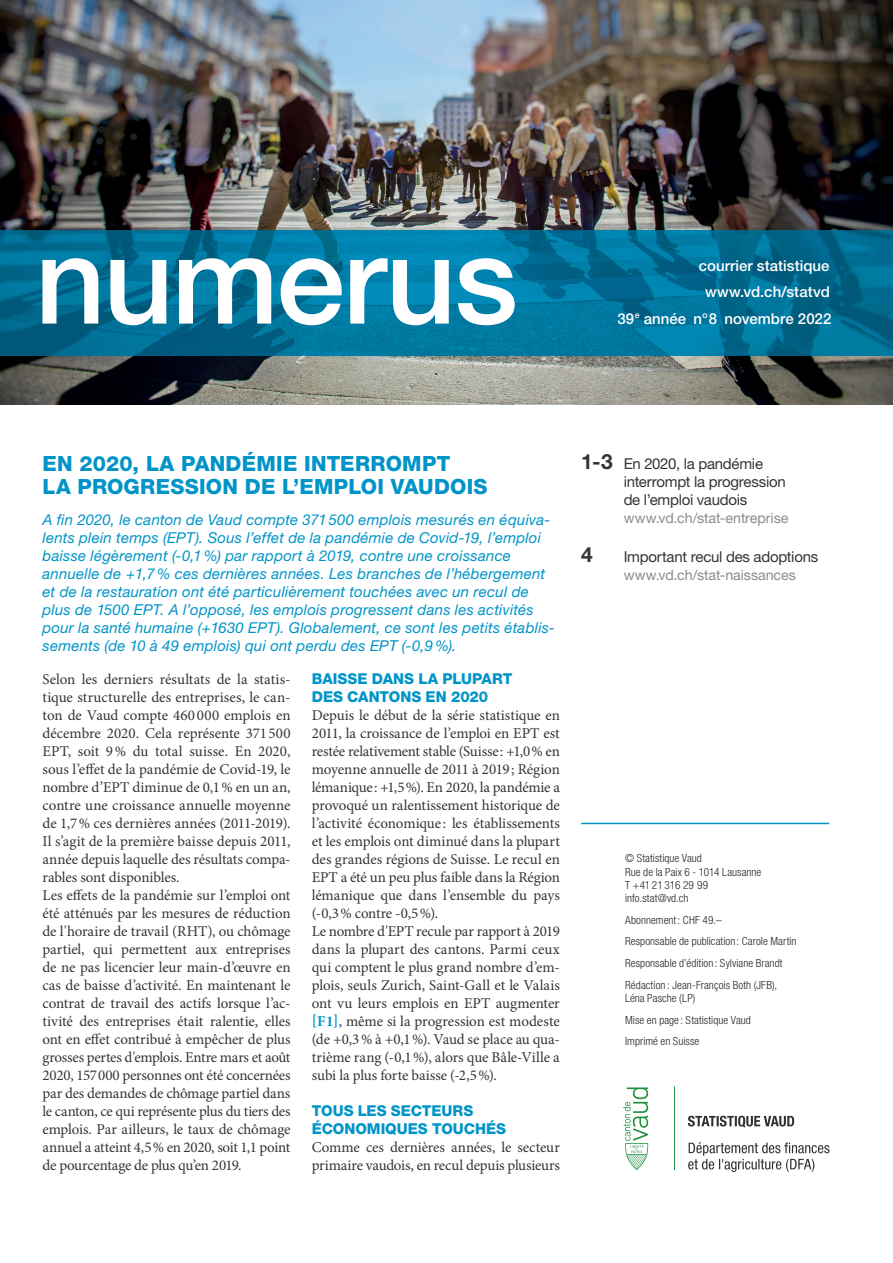
<style>
.page{position:relative;width:893px;height:1263px;background:#fff}
.page>*{position:absolute;margin:0;border:0;box-sizing:border-box;transform-origin:0 0}
.t1{font:500 123px "Helvetica Neue LT Pro";letter-spacing:-.015em;color:#fff}
.t2{font:800 21px/22.5px "Helvetica Neue LT Pro";letter-spacing:.01em;color:#0094c8}
.t3{font:700 21px "Helvetica Neue LT Pro";color:#363536}
.t4{font:15px/18px "Minion Pro";letter-spacing:-.01em;color:#363536}
.t5{font:italic 15px/18px "Helvetica Neue LT Pro";letter-spacing:.015em;color:#0094c8}
.t6{font:15px/18px "Helvetica Neue LT Pro";letter-spacing:-.02em;color:#363536}
.t7{font:800 15px/18px "Helvetica Neue LT Pro";letter-spacing:-.005em;color:#0094c8}
.t8{font:500 15px/26.5px "Helvetica Neue LT Pro";color:#fff;text-align:right}
.t9{font:14.25px "Helvetica Neue LT Pro";letter-spacing:-.005em;color:#8a8c8f}
.t10{font:300 condensed 11.25px/21.8px "Helvetica Neue LT Pro";letter-spacing:.005em;color:#282526}
.s1{font-weight:700;color:#0094c8}
.s2{font-weight:700;font-size:21px}
</style>
<div class="page">
<img style="left:0;top:0;width:893px;height:405px">
<svg style="left:0;top:230px;width:893px;height:126px;background:#007299"></svg>
<svg style="left:623px;top:1087px;width:25px;height:83px"></svg>
<svg style="left:674px;top:1086px;width:1px;height:84px"></svg>
<svg style="left:688px;top:1142px;width:141px;height:30px"></svg>
<svg style="left:688px;top:1116px;width:106px;height:11px"></svg>
<hr style="left:581px;top:823px;width:248px;height:1px;background:#0094c8">
<h1 class="t1" style="left:35px;top:206px;width:484px">numerus</h1>
<p class="t8" style="left:617px;top:252px;width:215px">courrier statistique www.vd.ch/statvd<br>39<sup>e</sup> année n<sup>o</sup> 8 novembre 2022</p>
<h2 class="t2" style="left:43px;top:453px;width:447px">EN 2020, LA PANDÉMIE INTERROMPT<br>LA PROGRESSION DE L’EMPLOI VAUDOIS</h2>
<p class="t5" style="left:43px;top:510px;width:514px">A fin 2020, le canton de Vaud compte 371500 emplois mesurés en équiva&shy;lents plein temps (EPT). Sous l’effet de la pandémie de Covid-19, l’emploi baisse légèrement (-0,1%) par rapport à 2019, contre une croissance annuelle de +1,7% ces dernières années. Les branches de l’hébergement et de la restauration ont été particulièrement touchées avec un recul de plus de 1500 EPT. A l’opposé, les emplois progressent dans les activités pour la santé humaine (+1630 EPT). Globalement, ce sont les petits établis&shy;sements (de 10 à 49 emplois) qui ont perdu des EPT (-0,9%).</p>
<p class="t4" style="left:43px;top:670px;width:250px">Selon les derniers résultats de la statis&shy;tique structurelle des entreprises, le can&shy;ton de Vaud compte 460000 emplois en décembre 2020. Cela représente 371500<br>EPT, soit 9% du total suisse. En 2020, sous l’effet de la pandémie de Covid-19, le nombre d’EPT diminue de 0,1% en un an, contre une croissance annuelle moyenne de 1,7% ces dernières années (2011-2019).<br>Il s’agit de la première baisse depuis 2011, année depuis laquelle des résultats compa&shy;rables sont disponibles.<br>Les effets de la pandémie sur l’emploi ont été atténués par les mesures de réduction de l'horaire de travail (RHT), ou chômage partiel, qui permettent aux entreprises de ne pas licencier leur main-d’œuvre en cas de baisse d’activité. En maintenant le contrat de travail des actifs lorsque l’ac&shy;tivité des entreprises était ralentie, elles ont en effet contribué à empêcher de plus grosses pertes d'emplois. Entre mars et août 2020, 157000 personnes ont été concernées par des demandes de chômage partiel dans le canton, ce qui représente plus du tiers des emplois. Par ailleurs, le taux de chômage annuel a atteint 4,5% en 2020, soit 1,1 point de pourcentage de plus qu’en 2019.</p>
<p class="t7" style="left:312px;top:669px;width:202px">BAISSE DANS LA PLUPART<br>DES CANTONS EN 2020</p>
<p class="t4" style="left:312px;top:706px;width:250px">Depuis le début de la série statistique en 2011, la croissance de l’emploi en EPT est restée relativement stable (Suisse: +1,0% en moyenne annuelle de 2011 à 2019; Région lémanique: +1,5%). En 2020, la pandémie a provoqué un ralentissement historique de l’activité économique: les établissements et les emplois ont diminué dans la plupart des grandes régions de Suisse. Le recul en EPT a été un peu plus faible dans la Région lémanique que dans l’ensemble du pays (-0,3% contre -0,5%).<br>Le nombre d'EPT recule par rapport à 2019 dans la plupart des cantons. Parmi ceux qui comptent le plus grand nombre d’em&shy;plois, seuls Zurich, Saint-Gall et le Valais ont vu leurs emplois en EPT augmenter <span class="s1">[F1]</span>, même si la progression est modeste (de +0,3% à +0,1%). Vaud se place au qua&shy;trième rang (-0,1%), alors que Bâle-Ville a subi la plus forte baisse (-2,5%).</p>
<p class="t7" style="left:312px;top:1101px;width:196px">TOUS LES SECTEURS<br>ÉCONOMIQUES TOUCHÉS</p>
<p class="t4" style="left:312px;top:1138px;width:250px">Comme ces dernières années, le secteur primaire vaudois, en recul depuis plusieurs</p>
<p class="t6" style="left:624px;top:455px;width:164px;text-indent:-43px"><span class="s2">1-3</span> En 2020, la pandémie interrompt la progression de l’emploi vaudois</p>
<p class="t9" style="left:624px;top:510px;width:166px">www.vd.ch/stat-entreprise</p>
<h2 class="t3" style="left:581px;top:542px;width:13px">4</h2>
<p class="t6" style="left:624px;top:548px;width:196px">Important recul des adoptions</p>
<p class="t9" style="left:624px;top:567px;width:174px">www.vd.ch/stat-naissances</p>
<p class="t10" style="left:625px;top:852px;width:138px;line-height:13.2px">© Statistique Vaud<br>Rue de la Paix 6 - 1014 Lausanne<br>T +41 21 316 29 99 info.stat@vd.ch</p>
<p class="t10" style="left:625px;top:909px;width:173px">Abonnement: CHF 49.–<br>Responsable de publication: Carole Martin Responsable d’édition: Sylviane Brandt Rédaction : Jean-François Both (JFB),</p>
<p class="t10" style="left:625px;top:987px;width:127px">Léna Pasche (LP)<br>Mise en page: Statistique Vaud<br>Imprimé en Suisse</p>
</div>
